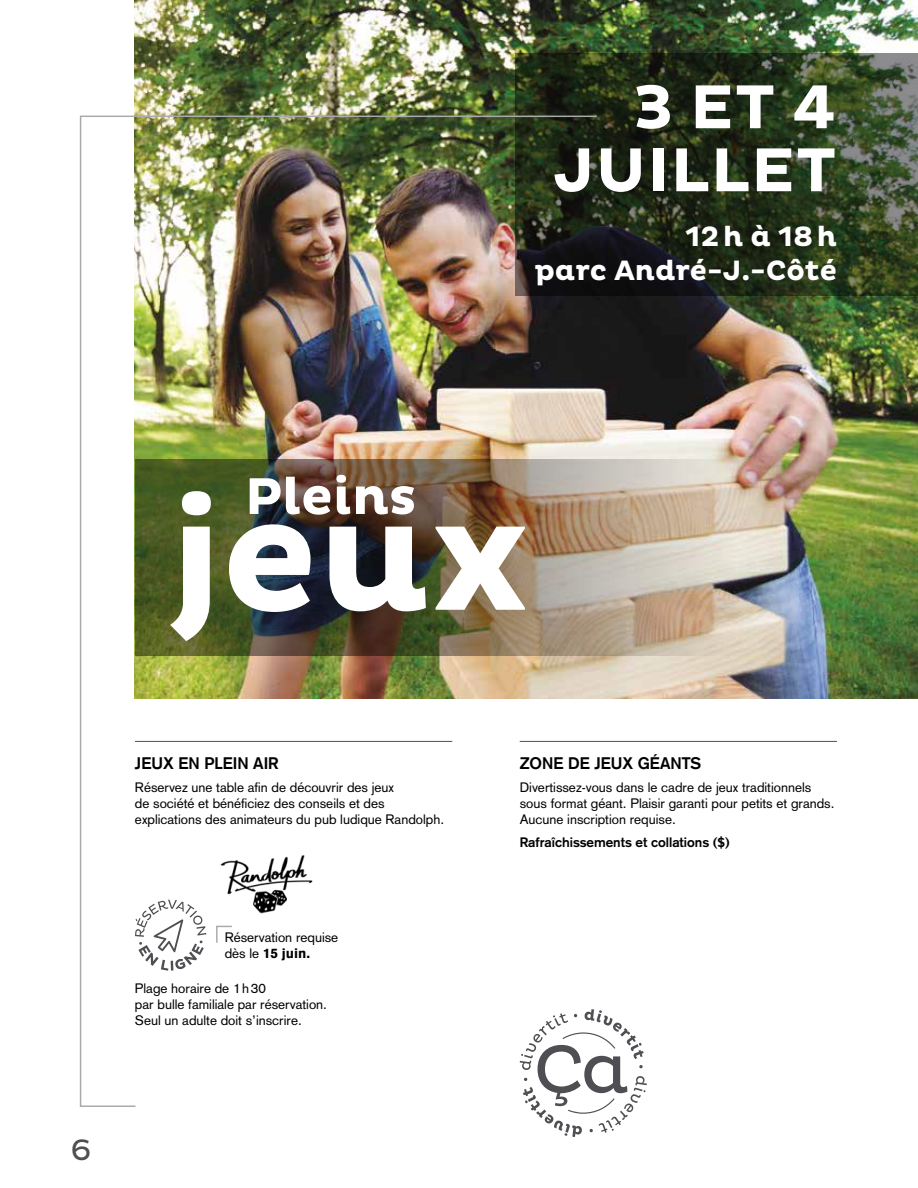
<style>
.page{position:relative;width:918px;height:1188px;background:#fff}
.page>*{position:absolute;margin:0;border:0;box-sizing:border-box;transform-origin:0 0}
.t1{font:700 159px "Pluto";color:#fff}
.t2{font:700 63px/63px "Pluto";letter-spacing:.015em;color:#fff;text-align:right}
.t3{font:700 52.5px "Pluto";color:#fff}
.t4{font:30px "Pluto";color:#4f4e52}
.t5{font:700 28.5px/34.2px "Pluto";color:#fff;text-align:right}
.t6{font:700 16.5px "Akzidenz Grotesk";color:#000}
.t7{font:13.5px/16.2px "Akzidenz Grotesk";color:#000}
.t8{font:700 13.5px "Akzidenz Grotesk";color:#000}
.s1{font-weight:900}
</style>
<div class="page">
<img style="left:135px;top:0;width:783px;height:699px">
<svg style="left:516px;top:54px;width:402px;height:242px;background:#2b3721"></svg>
<img style="left:598px;top:459px;width:320px;height:197px">
<svg style="left:530px;top:1010px;width:117px;height:127px"></svg>
<hr style="left:520px;top:741px;width:317px;height:1px;background:#4f4e52">
<img style="left:79px;top:115px;width:519px;height:993px">
<h2 class="t2" style="left:553px;top:77px;width:285px">3 ET 4<br>JUILLET</h2>
<h3 class="t5" style="left:534px;top:220px;width:304px">12h à 18h<br>parc André-J.-Côté</h3>
<h3 class="t3" style="left:245px;top:466px;width:173px">Pleins</h3>
<h1 class="t1" style="left:171px;top:465px;width:361px">jeux</h1>
<p class="t6" style="left:135px;top:753px;width:145px">JEUX EN PLEIN AIR</p>
<p class="t7" style="left:135px;top:779px;width:311px">Réservez une table afin de découvrir des jeux<br>de société et bénéficiez des conseils et des explications des animateurs du pub ludique Randolph.</p>
<p class="t7" style="left:225px;top:929px;width:115px">Réservation requise dès le <span class="s1">15 juin.</span></p>
<p class="t7" style="left:135px;top:980px;width:194px">Plage horaire de 1h30<br>par bulle familiale par réservation.<br>Seul un adulte doit s’inscrire.</p>
<p class="t6" style="left:520px;top:753px;width:183px">ZONE DE JEUX GÉANTS</p>
<p class="t7" style="left:520px;top:779px;width:316px">Divertissez-vous dans le cadre de jeux traditionnels sous format géant. Plaisir garanti pour petits et grands.<br>Aucune inscription requise.</p>
<p class="t8" style="left:520px;top:834px;width:212px">Rafraîchissements et collations ($)</p>
<h3 class="t4" style="left:70px;top:1133px;width:23px">6</h3>
</div>
